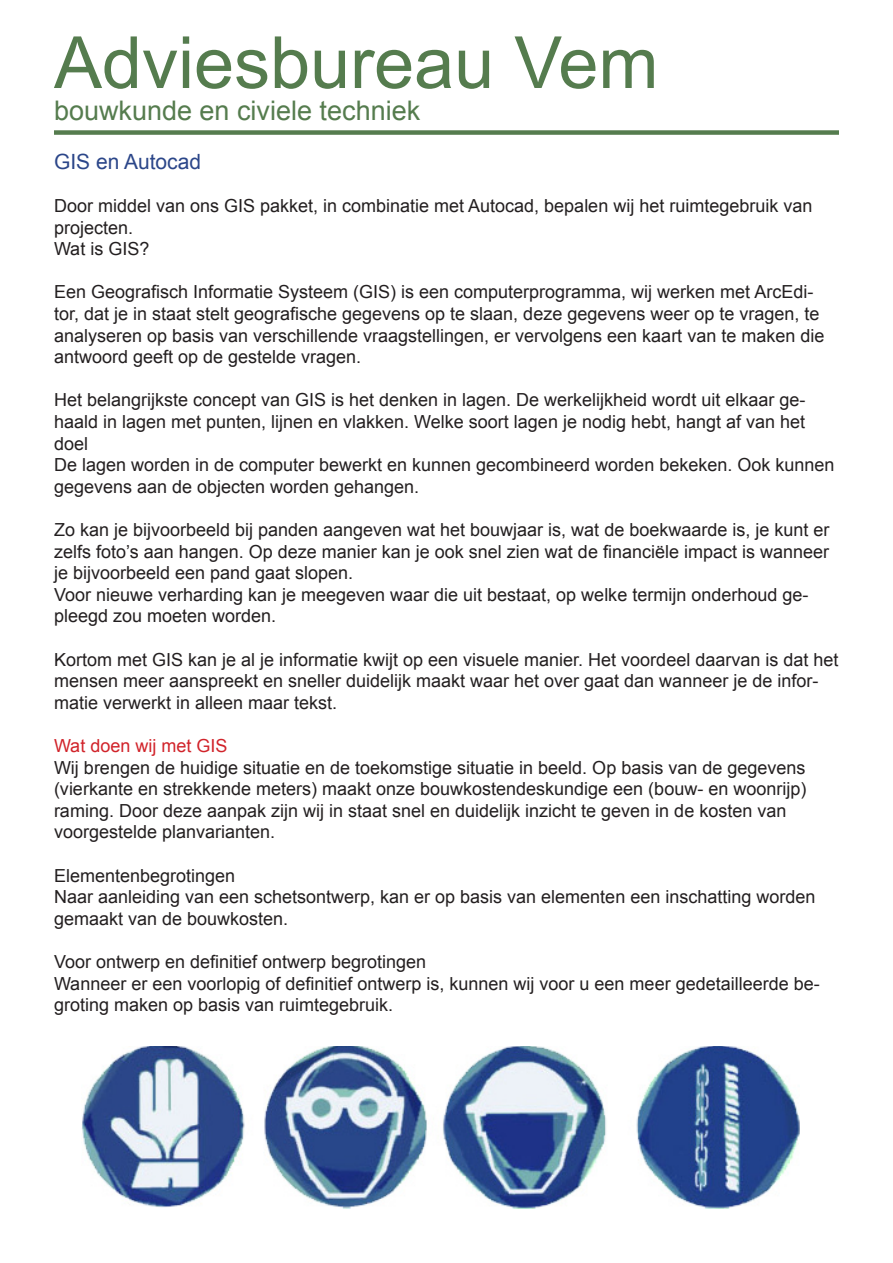
<style>
.page{position:relative;width:893px;height:1263px;background:#fff}
.page>*{position:absolute;margin:0;border:0;box-sizing:border-box;transform-origin:0 0}
.t1{font:72px "Arial";color:#557c4e}
.t2{font:27px "Arial";color:#557c4e}
.t3{font:21px "Arial";color:#2b4689}
.t4{font:18px/21.6px "Arial";color:#231f20}
.t5{font:18px "Arial";color:#d1232a}
</style>
<div class="page">
<img style="left:82px;top:1046px;width:717px;height:163px">
<div style="left:54px;top:130px;width:785px;height:5px;background:#557c4e"></div>
<p class="t1" style="left:54px;top:16px;width:606px">Adviesbureau Vem</p>
<p class="t2" style="left:54px;top:93px;width:368px">bouwkunde en civiele techniek</p>
<p class="t3" style="left:54px;top:148px;width:149px">GIS en Autocad</p>
<p class="t4" style="left:54px;top:195px;width:760px">Door middel van ons GIS pakket, in combinatie met Autocad, bepalen wij het ruimtegebruik van projecten.</p>
<p class="t4" style="left:54px;top:238px;width:97px">Wat is GIS?</p>
<p class="t4" style="left:54px;top:281px;width:772px">Een Geografisch Informatie Systeem (GIS) is een computerprogramma, wij werken met ArcEdi&shy;tor, dat je in staat stelt geografische gegevens op te slaan, deze gegevens weer op te vragen, te analyseren op basis van verschillende vraagstellingen, er vervolgens een kaart van te maken die antwoord geeft op de gestelde vragen.</p>
<p class="t4" style="left:54px;top:389px;width:753px;text-align:justify">Het belangrijkste concept van GIS is het denken in lagen. De werkelijkheid wordt uit elkaar ge&shy;haald in lagen met punten, lijnen en vlakken. Welke soort lagen je nodig hebt, hangt af van het doel</p>
<p class="t4" style="left:54px;top:454px;width:782px">De lagen worden in de computer bewerkt en kunnen gecombineerd worden bekeken. Ook kunnen gegevens aan de objecten worden gehangen.</p>
<p class="t4" style="left:54px;top:519px;width:777px;text-align:justify">Zo kan je bijvoorbeeld bij panden aangeven wat het bouwjaar is, wat de boekwaarde is, je kunt er zelfs foto’s aan hangen. Op deze manier kan je ook snel zien wat de financiële impact is wanneer je bijvoorbeeld een pand gaat slopen.</p>
<p class="t4" style="left:54px;top:584px;width:756px">Voor nieuwe verharding kan je meegeven waar die uit bestaat, op welke termijn onderhoud ge&shy;pleegd zou moeten worden.</p>
<p class="t4" style="left:54px;top:649px;width:786px">Kortom met GIS kan je al je informatie kwijt op een visuele manier. Het voordeel daarvan is dat het mensen meer aanspreekt en sneller duidelijk maakt waar het over gaat dan wanneer je de infor&shy;matie verwerkt in alleen maar tekst.</p>
<p class="t5" style="left:54px;top:734px;width:175px">Wat doen wij met GIS</p>
<p class="t4" style="left:54px;top:757px;width:754px">Wij brengen de huidige situatie en de toekomstige situatie in beeld. Op basis van de gegevens (vierkante en strekkende meters) maakt onze bouwkostendeskundige een (bouw- en woonrijp) raming. Door deze aanpak zijn wij in staat snel en duidelijk inzicht te geven in de kosten van voorgestelde planvarianten.</p>
<p class="t4" style="left:54px;top:865px;width:183px">Elementenbegrotingen</p>
<p class="t4" style="left:54px;top:886px;width:763px">Naar aanleiding van een schetsontwerp, kan er op basis van elementen een inschatting worden gemaakt van de bouwkosten.</p>
<p class="t4" style="left:54px;top:951px;width:374px">Voor ontwerp en definitief ontwerp begrotingen</p>
<p class="t4" style="left:54px;top:973px;width:767px">Wanneer er een voorlopig of definitief ontwerp is, kunnen wij voor u een meer gedetailleerde be&shy;groting maken op basis van ruimtegebruik.</p>
</div>
